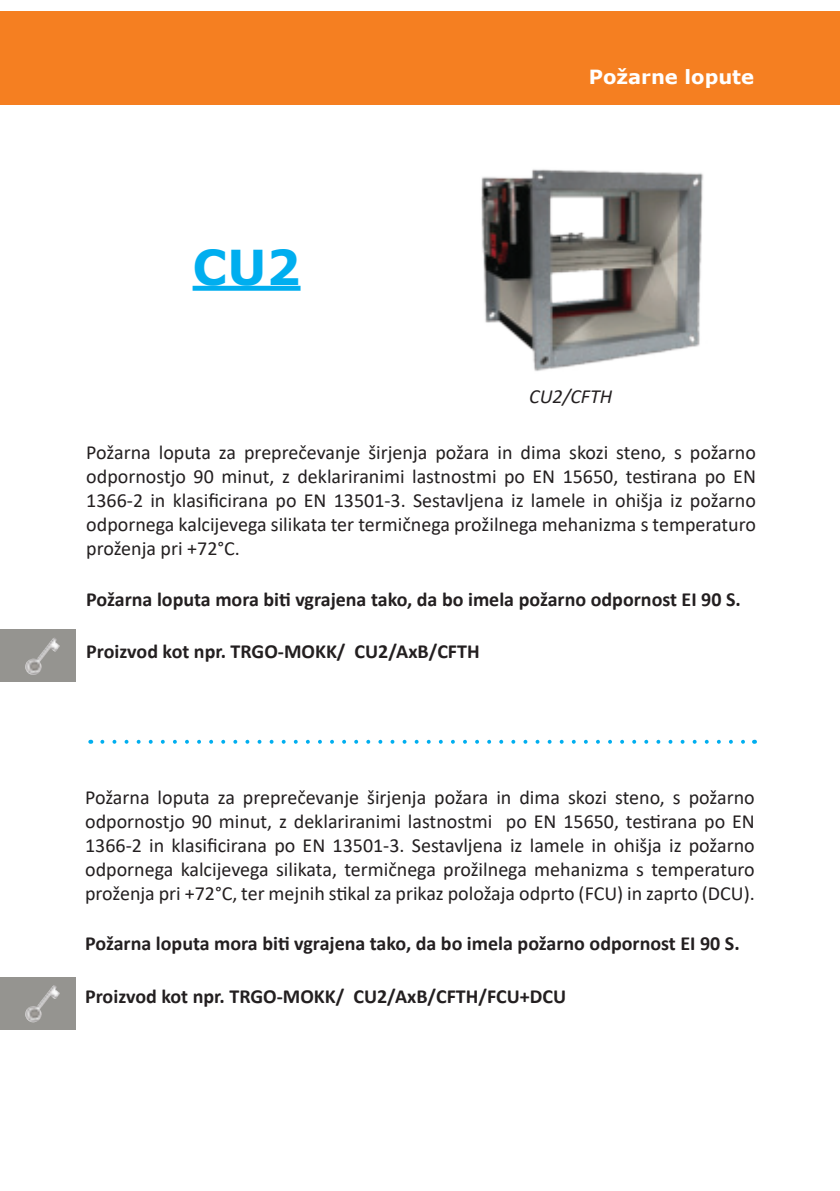
<style>
.page{position:relative;width:840px;height:1191px;background:#fff}
.page>*{position:absolute;margin:0;border:0;box-sizing:border-box;transform-origin:0 0}
.t1{font:700 48px "Verdana";color:#00aeef}
.t2{font:20px/24px "Calibri";color:#231f20;text-align:justify}
.t3{font:700 20px "Calibri";color:#231f20}
.t4{font:italic 20px "Calibri";color:#231f20}
.t5{font:700 19.6px "Verdana";color:#fff}
</style>
<div class="page">
<div style="left:0;top:11px;width:839px;height:94px;background:#f57f21"></div>
<div style="left:192px;top:286px;width:108px;height:5px;background:#00aeef"></div>
<svg style="left:102px;top:740px;width:643px;height:4px"></svg>
<div style="left:0;top:629px;width:75px;height:53px;background:#959490"></div>
<img style="left:25px;top:638px;width:35px;height:37px">
<div style="left:0;top:977px;width:75px;height:52px;background:#959490"></div>
<img style="left:25px;top:985px;width:35px;height:37px">
<img style="left:481px;top:169px;width:223px;height:202px">
<h1 class="t1" style="left:192px;top:240px;width:109px">CU2</h1>
<p class="t5" style="left:588px;top:63px;width:167px">Požarne lopute</p>
<p class="t4" style="left:529px;top:389px;width:84px">CU2/CFTH</p>
<p class="t2" style="left:86px;top:440px;width:670px">Požarna loputa za preprečevanje širjenja požara in dima skozi steno, s požarno odpornostjo 90 minut, z deklariranimi lastnostmi po EN 15650, testirana po EN 1366-2 in klasificirana po EN 13501-3. Sestavljena iz lamele in ohišja iz požarno odpornega kalcijevega silikata ter termičnega prožilnega mehanizma s temperaturo proženja pri +72°C.</p>
<p class="t3" style="left:86px;top:585px;width:655px">Požarna loputa mora biti vgrajena tako, da bo imela požarno odpornost EI 90 S.</p>
<p class="t3" style="left:86px;top:637px;width:394px">Proizvod kot npr. TRGO-MOKK/ CU2/AxB/CFTH</p>
<p class="t2" style="left:85px;top:784px;width:670px">Požarna loputa za preprečevanje širjenja požara in dima skozi steno, s požarno odpornostjo 90 minut, z deklariranimi lastnostmi po EN 15650, testirana po EN 1366-2 in klasificirana po EN 13501-3. Sestavljena iz lamele in ohišja iz požarno odpornega kalcijevega silikata, termičnega prožilnega mehanizma s temperaturo proženja pri +72°C, ter mejnih stikal za prikaz položaja odprto (FCU) in zaprto (DCU).</p>
<p class="t3" style="left:85px;top:929px;width:655px">Požarna loputa mora biti vgrajena tako, da bo imela požarno odpornost EI 90 S.</p>
<p class="t3" style="left:85px;top:982px;width:482px">Proizvod kot npr. TRGO-MOKK/ CU2/AxB/CFTH/FCU+DCU</p>
</div>
